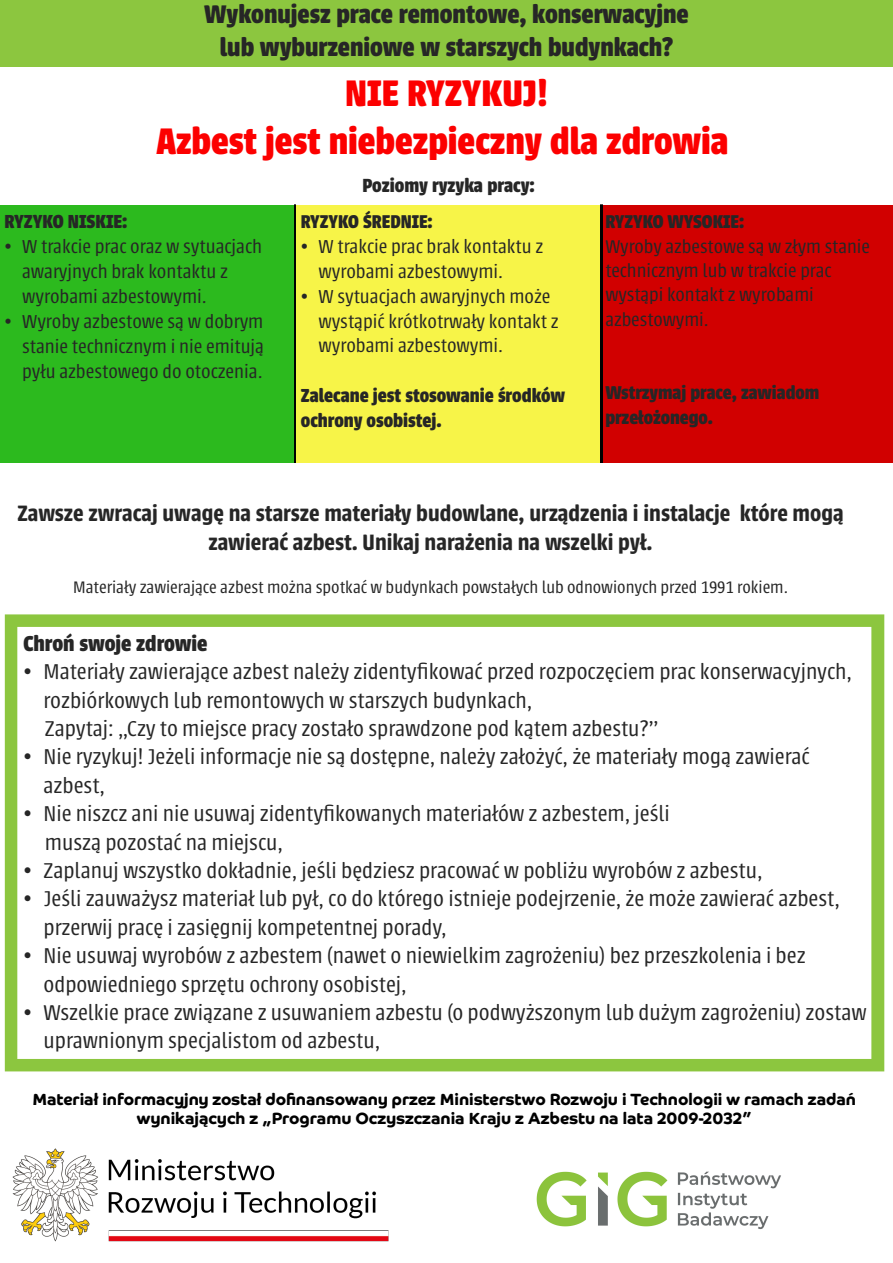
<style>
.page{position:relative;width:893px;height:1263px;background:#fff}
.page>*{position:absolute;margin:0;border:0;box-sizing:border-box;transform-origin:0 0}
.t1{font:700 40.65px/48.8px "Urbana";color:#fc0000;text-align:center}
.t2{font:700 28.05px/33.6px "Urbana";color:#262626;text-align:center}
.t3{font:600 24.45px/29.4px "Urbana";color:#262626;text-align:center}
.t4{font:300 23.7px/28.3px "Urbana";color:#262626}
.t5{font:700 23.7px "Urbana";color:#262626}
.t6{font:700 20.85px "Urbana";color:#262626}
.t7{font:300 20.7px/24.9px "Urbana";color:#262626}
.t8{font:700 20.7px/24.9px "Urbana";color:#262626}
.t9{font:300 20.4px/24.5px "Urbana";color:#262626}
.t10{font:700 20.4px/24.5px "Urbana";color:#262626}
.t11{font:300 18.3px "Urbana";color:#262626}
.t12{font:700 16.35px/19.5px "Co Headline";color:#000;text-align:center}
.s1{font-family:"Times New Roman";font-weight:400}
</style>
<div class="page">
<svg style="left:5px;top:614px;width:879px;height:457px"></svg>
<div style="left:0;top:0;width:893px;height:67px;background:#8cc63f"></div>
<div style="left:0;top:205px;width:294px;height:258px;background:#2cba1e"></div>
<div style="left:294px;top:205px;width:307px;height:258px;background:#f7f448"></div>
<div style="left:601px;top:205px;width:292px;height:258px;background:#d10000"></div>
<img style="left:294px;top:204px;width:2px;height:259px">
<img style="left:601px;top:204px;width:1px;height:259px">
<img style="left:12px;top:1148px;width:377px;height:94px">
<img style="left:536px;top:1171px;width:245px;height:59px">
<p class="t2" style="left:204px;top:-3px;width:486px">Wykonujesz prace remontowe, konserwacyjne lub wyburzeniowe w starszych budynkach?</p>
<h1 class="t1" style="left:156px;top:69px;width:574px">NIE RYZYKUJ!<br>Azbest jest niebezpieczny dla zdrowia</h1>
<p class="t6" style="left:362px;top:173px;width:174px">Poziomy ryzyka pracy:</p>
<p class="t8" style="left:5px;top:210px;width:124px">RYZYKO NISKIE:</p>
<p class="t7" style="left:22px;top:234px;width:242px;text-indent:-18px"><span class="s1">•</span> W trakcie prac oraz w sytuacjach awaryjnych brak kontaktu z wyrobami azbestowymi.</p>
<p class="t7" style="left:22px;top:309px;width:243px;text-align:justify;text-indent:-18px"><span class="s1">•</span> Wyroby azbestowe są w dobrym stanie technicznym i nie emitują pyłu azbestowego do otoczenia.</p>
<p class="t10" style="left:301px;top:210px;width:133px">RYZYKO ŚREDNIE:</p>
<p class="t7" style="left:318px;top:234px;width:226px;text-indent:-18px"><span class="s1">•</span> W trakcie prac brak kontaktu z wyrobami azbestowymi.</p>
<p class="t7" style="left:318px;top:284px;width:242px;text-indent:-18px"><span class="s1">•</span> W sytuacjach awaryjnych może wystąpić krótkotrwały kontakt z wyrobami azbestowymi.</p>
<p class="t8" style="left:301px;top:383px;width:266px">Zalecane jest stosowanie środków ochrony osobistej.</p>
<p class="t10" style="left:605px;top:210px;width:140px">RYZYKO WYSOKIE:</p>
<p class="t9" style="left:605px;top:234px;width:266px">Wyroby azbestowe są w złym stanie technicznym lub w trakcie prac wystąpi kontakt z wyrobami azbestowymi.</p>
<p class="t10" style="left:605px;top:381px;width:216px">Wstrzymaj prace, zawiadom przełożonego.</p>
<p class="t3" style="left:17px;top:499px;width:828px">Zawsze zwracaj uwagę na starsze materiały budowlane, urządzenia i instalacje które mogą zawierać azbest. Unikaj narażenia na wszelki pył.</p>
<p class="t11" style="left:73px;top:577px;width:716px">Materiały zawierające azbest można spotkać w budynkach powstałych lub odnowionych przed 1991 rokiem.</p>
<p class="t5" style="left:23px;top:630px;width:186px">Chroń swoje zdrowie</p>
<p class="t4" style="left:44px;top:658px;width:810px;text-indent:-20px"><span class="s1">•</span> Materiały zawierające azbest należy zidentyfikować przed rozpoczęciem prac konserwacyjnych, rozbiórkowych lub remontowych w starszych budynkach,<br>Zapytaj: „Czy to miejsce pracy zostało sprawdzone pod kątem azbestu?”</p>
<p class="t4" style="left:44px;top:743px;width:768px;text-indent:-20px"><span class="s1">•</span> Nie ryzykuj! Jeżeli informacje nie są dostępne, należy założyć, że materiały mogą zawierać azbest,</p>
<p class="t4" style="left:45px;top:799px;width:626px;text-indent:-21px"><span class="s1">•</span> Nie niszcz ani nie usuwaj zidentyfikowanych materiałów z azbestem, jeśli muszą pozostać na miejscu,</p>
<p class="t4" style="left:23px;top:856px;width:741px"><span class="s1">•</span> Zaplanuj wszystko dokładnie, jeśli będziesz pracować w pobliżu wyrobów z azbestu,</p>
<p class="t4" style="left:44px;top:885px;width:798px;text-indent:-20px"><span class="s1">•</span> Jeśli zauważysz materiał lub pył, co do którego istnieje podejrzenie, że może zawierać azbest, przerwij pracę i zasięgnij kompetentnej porady,</p>
<p class="t4" style="left:44px;top:941px;width:763px;text-indent:-20px"><span class="s1">•</span> Nie usuwaj wyrobów z azbestem (nawet o niewielkim zagrożeniu) bez przeszkolenia i bez odpowiedniego sprzętu ochrony osobistej,</p>
<p class="t4" style="left:44px;top:998px;width:825px;text-indent:-20px"><span class="s1">•</span> Wszelkie prace związane z usuwaniem azbestu (o podwyższonym lub dużym zagrożeniu) zostaw uprawnionym specjalistom od azbestu,</p>
<p class="t12" style="left:32px;top:1089px;width:825px">Materiał informacyjny został dofinansowany przez Ministerstwo Rozwoju i Technologii w ramach zadań wynikających z „Programu Oczyszczania Kraju z Azbestu na lata 2009-2032”</p>
</div>
